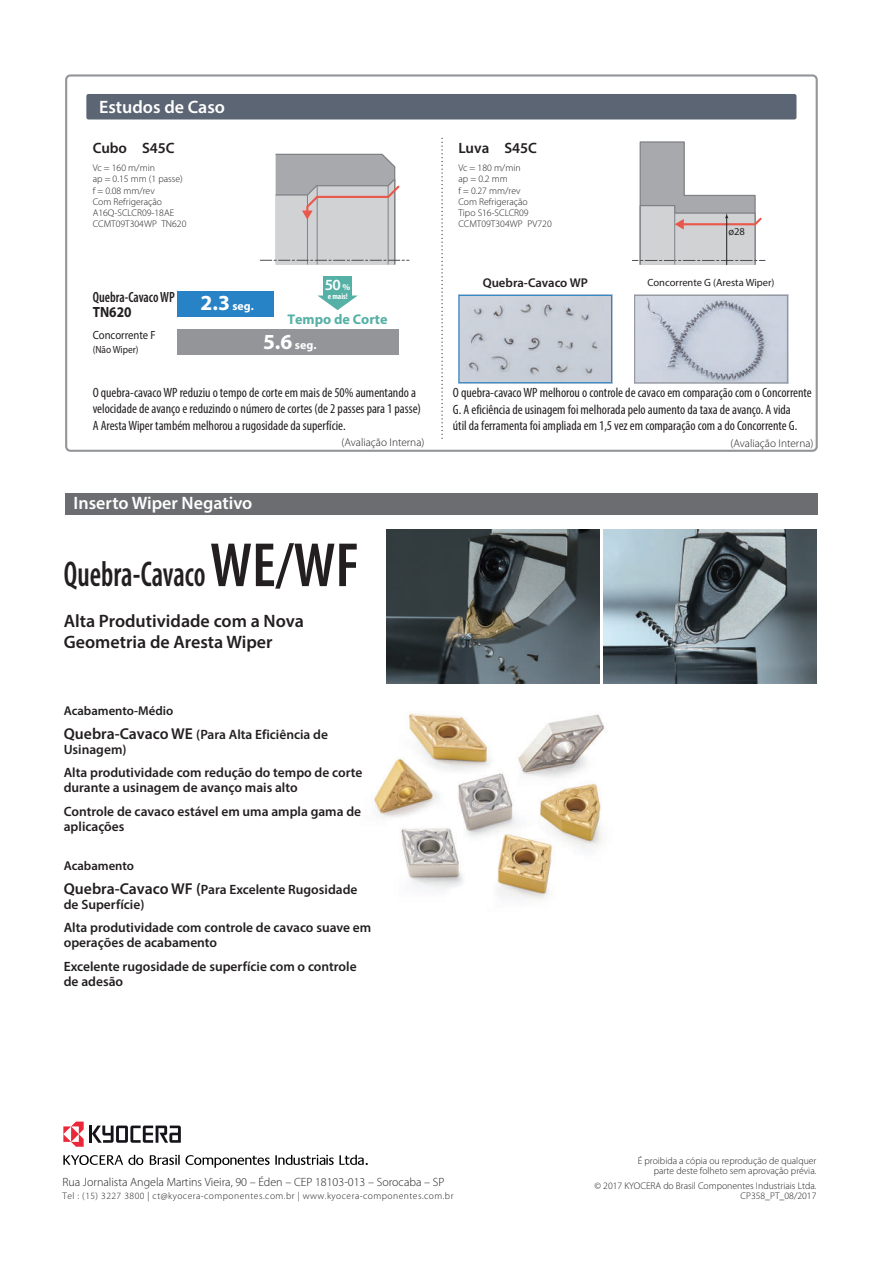
<style>
.page{position:relative;width:893px;height:1263px;background:#fff}
.page>*{position:absolute;margin:0;border:0;box-sizing:border-box;transform-origin:0 0}
.t1{font:600 condensed 36px "Myriad Pro";color:#231f20;scale:.8 1}
.t2{font:600 18px/21px "Myriad Pro";color:#231f20}
.t3{font:600 18px "Myriad Pro";color:#fff}
.t4{font:600 15.6px "Myriad Pro";color:#fff}
.t5{font:600 15px "Myriad Pro";color:#231f20}
.t6{font:600 condensed 14.85px "Myriad Pro";color:#231f20;scale:.9 1}
.t7{font:700 14.85px "Myriad Pro";color:#231f20;scale:.9 1}
.t8{font:700 14.1px "Myriad Pro";color:#55b0a5}
.t9{font:condensed 13.5px/16.5px "Myriad Pro";color:#231f20}
.t10{font:600 13.5px/15px "Myriad Pro";color:#231f20}
.t11{font:600 12.75px "Myriad Pro";color:#231f20}
.t12{font:300 12px "Myriad Pro";color:#231f20}
.t13{font:700 11.85px "Myriad Pro";color:#fff}
.t14{font:11.85px "Myriad Pro";color:#231f20;scale:.9 1}
.t15{font:300 11.25px "Myriad Pro";color:#231f20}
.t16{font:10.5px "Myriad Pro";color:#231f20}
.t17{font:10.35px "Myriad Pro";color:#231f20;scale:.9 1}
.t18{font:300 9.75px/11.2px "Myriad Pro";color:#231f20}
.t19{font:300 9.6px "Myriad Pro";letter-spacing:.05em;color:#231f20}
.t20{font:700 condensed 8.1px "Myriad Pro";color:#fff}
.s1{font-size:21.6px}
.s2{font-weight:700;font-size:8.85px}
.s3{font-size:63px}
.s4{font-size:15.75px}
</style>
<div class="page">
<div style="left:65px;top:74px;width:753px;height:378px;border:2px solid #939598;border-radius:4px"></div>
<div style="left:178px;top:291px;width:96px;height:26px;background:#2783c5"></div>
<div style="left:178px;top:329px;width:221px;height:25px;background:#939598"></div>
<div style="left:324px;top:277px;width:28px;height:21px;background:#55b0a5"></div>
<svg style="left:318px;top:296px;width:39px;height:14px"></svg>
<img style="left:636px;top:297px;width:150px;height:84px">
<div style="left:634px;top:295px;width:154px;height:88px;border:1px solid #939598"></div>
<img style="left:460px;top:297px;width:150px;height:84px">
<div style="left:458px;top:295px;width:154px;height:88px;border:1px solid #2783c5"></div>
<svg style="left:632px;top:141px;width:133px;height:125px"></svg>
<svg style="left:260px;top:153px;width:149px;height:112px"></svg>
<svg style="left:441px;top:138px;width:2px;height:301px"></svg>
<div style="left:86px;top:94px;width:710px;height:25px;background:#5c6573;border-radius:2px"></div>
<div style="left:65px;top:493px;width:753px;height:21px;background:#6c6d70"></div>
<img style="left:387px;top:530px;width:213px;height:153px">
<img style="left:604px;top:530px;width:212px;height:153px">
<img style="left:374px;top:712px;width:233px;height:187px">
<svg style="left:63px;top:1155px;width:80px;height:10px"></svg>
<svg style="left:150px;top:1155px;width:30px;height:10px"></svg>
<svg style="left:186px;top:1155px;width:182px;height:13px"></svg>
<hr style="left:89px;top:1125px;width:3px;height:18px;background:#15141a">
<svg style="left:92px;top:1125px;width:89px;height:18px"></svg>
<svg style="left:63px;top:1121px;width:21px;height:26px"></svg>
<h2 class="t3" style="left:99px;top:95px;width:127px">Estudos de Caso</h2>
<p class="t5" style="left:93px;top:138px;width:84px">Cubo S45C</p>
<p class="t5" style="left:458px;top:138px;width:80px">Luva S45C</p>
<p class="t18" style="left:93px;top:162px;width:95px">Vc = 160 m/min<br>ap = 0.15 mm (1 passe) f = 0.08 mm/rev<br>Com Refrigeração<br>A16Q-SCLCR09-18AE<br>CCMT09T304WP TN620</p>
<p class="t18" style="left:458px;top:162px;width:95px">Vc = 180 m/min<br>ap = 0.2 mm<br>f = 0.27 mm/rev<br>Com Refrigeração<br>Tipo S16-SCLCR09<br>CCMT09T304WP PV720</p>
<p class="t16" style="left:728px;top:225px;width:18px">ø28</p>
<p class="t6" style="left:93px;top:288px;width:93px">Quebra-Cavaco WP</p>
<p class="t7" style="left:93px;top:302px;width:45px">TN620</p>
<p class="t14" style="left:93px;top:328px;width:71px">Concorrente F</p>
<p class="t17" style="left:93px;top:343px;width:52px">(Não Wiper)</p>
<p class="t13" style="left:200px;top:299px;width:55px"><span class="s1">2.3</span> seg.</p>
<p class="t4" style="left:325px;top:275px;width:27px">50 <span class="s2">%</span></p>
<p class="t20" style="left:328px;top:291px;width:22px">e mais!</p>
<p class="t8" style="left:287px;top:310px;width:101px">Tempo de Corte</p>
<p class="t13" style="left:263px;top:337px;width:55px"><span class="s1">5.6</span> seg.</p>
<p class="t9" style="left:93px;top:384px;width:330px">O quebra-cavaco WP reduziu o tempo de corte em mais de 50% aumentando a velocidade de avanço e reduzindo o número de cortes (de 2 passes para 1 passe)<br>A Aresta Wiper também melhorou a rugosidade da superfície.</p>
<p class="t15" style="left:342px;top:436px;width:84px">(Avaliação Interna)</p>
<h2 class="t3" style="left:74px;top:492px;width:180px">Inserto Wiper Negativo</h2>
<h1 class="t1" style="left:64px;top:554px;width:370px">Quebra-Cavaco <span class="s3">WE/WF</span></h1>
<h2 class="t2" style="left:64px;top:610px;width:242px">Alta Produtividade com a Nova<br>Geometria de Aresta Wiper</h2>
<p class="t11" style="left:64px;top:703px;width:111px">Acabamento-Médio</p>
<p class="t10" style="left:64px;top:727px;width:266px"><span class="s4">Quebra-Cavaco WE</span> (Para Alta Eficiência de<br>Usinagem)</p>
<p class="t10" style="left:64px;top:765px;width:300px">Alta produtividade com redução do tempo de corte durante a usinagem de avanço mais alto</p>
<p class="t10" style="left:64px;top:804px;width:299px">Controle de cavaco estável em uma ampla gama de aplicações</p>
<p class="t11" style="left:64px;top:858px;width:72px">Acabamento</p>
<p class="t10" style="left:64px;top:881px;width:295px"><span class="s4">Quebra-Cavaco WF (</span>Para Excelente Rugosidade de Superfície)</p>
<p class="t10" style="left:64px;top:920px;width:309px">Alta produtividade com controle de cavaco suave em operações de acabamento</p>
<p class="t10" style="left:64px;top:958px;width:294px">Excelente rugosidade de superfície com o controle de adesão</p>
<p class="t11" style="left:483px;top:275px;width:107px">Quebra-Cavaco WP</p>
<p class="t16" style="left:648px;top:276px;width:128px">Concorrente G (Aresta Wiper)</p>
<p class="t9" style="left:453px;top:384px;width:360px">O quebra-cavaco WP melhorou o controle de cavaco em comparação com o Concorrente<br>G. A eficiência de usinagem foi melhorada pelo aumento da taxa de avanço. A vida<br>útil da ferramenta foi ampliada em 1,5 vez em comparação com a do Concorrente G.</p>
<p class="t15" style="left:731px;top:437px;width:84px">(Avaliação Interna)</p>
<p class="t12" style="left:62px;top:1175px;width:383px">Rua Jornalista Angela Martins Vieira, 90 – Éden – CEP 18103-013 – Sorocaba – SP</p>
<p class="t19" style="left:62px;top:1190px;width:393px">Tel : (15) 3227 3800 | ct@kyocera-componentes.com.br | www.kyocera-componentes.com.br</p>
<p class="t18" style="left:638px;top:1155px;width:180px;line-height:10.5px;text-align:right">É proibida a cópia ou reprodução de qualquer parte deste folheto sem aprovação prévia.</p>
<p class="t18" style="left:595px;top:1180px;width:223px;line-height:10.5px;text-align:right">© 2017 KYOCERA do Brasil Componentes Industriais Ltda.<br>CP358_PT_08/2017</p>
</div>
